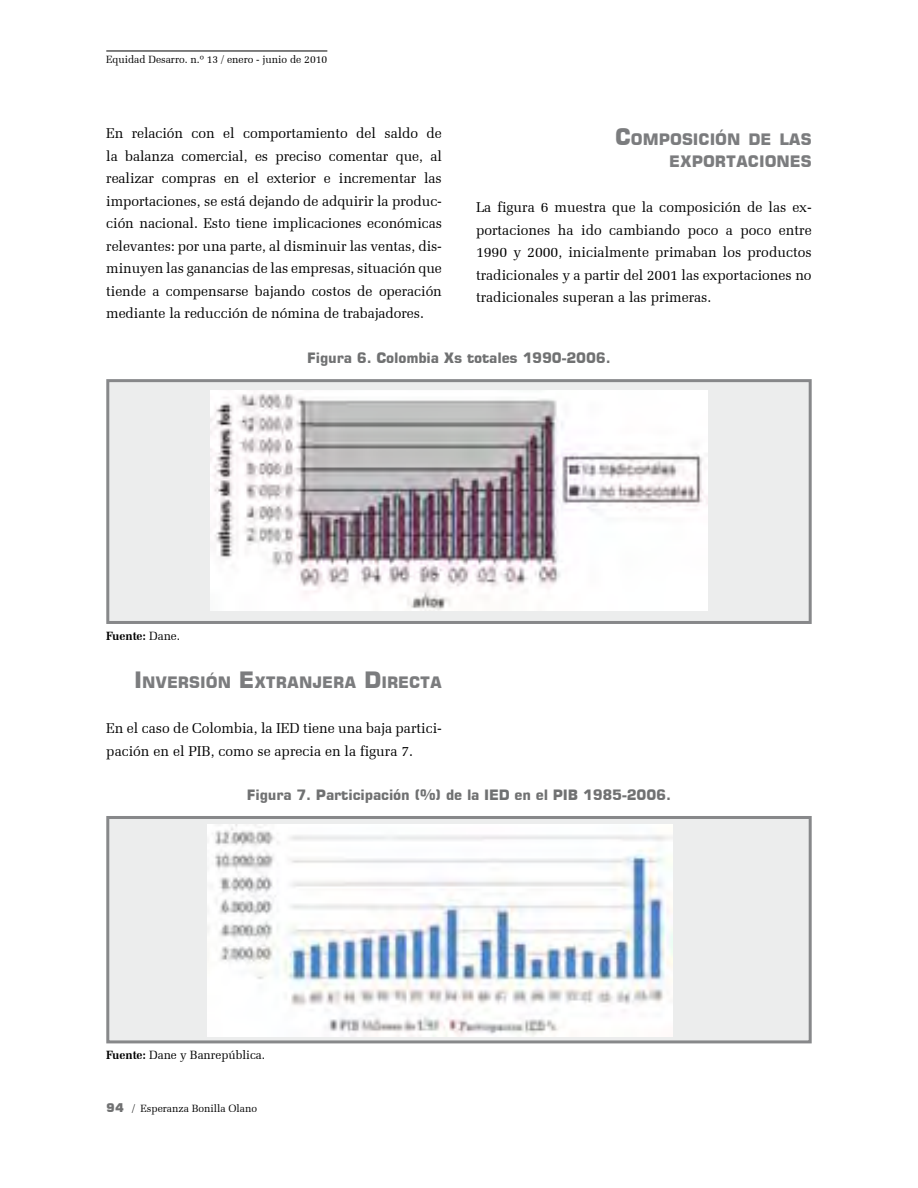
<style>
.page{position:relative;width:918px;height:1188px;background:#fff}
.page>*{position:absolute;margin:0;border:0;box-sizing:border-box;transform-origin:0 0}
.t1{font:700 15.75px/22.5px "Square 721 BT";color:#7b7c7e;text-align:right}
.t2{font:14.25px/22.5px "Zapf Elliptical 711 BT";color:#000;text-align:justify}
.t3{font:700 14.25px "Square 721 BT";letter-spacing:-.01em;color:#707172}
.t4{font:12px "Zapf Elliptical 711 BT";color:#000}
.t5{font:700 12px "Zapf Elliptical 711 BT";color:#000}
.t6{font:10.5px "Zapf Elliptical 711 BT";color:#000}
.s1{font-size:22.5px}
.s2{font-weight:400}
.s3{font-weight:700}
.s4{font-family:"Square 721 Blk";font-size:12px;color:#707172}
</style>
<div class="page">
<hr style="left:106px;top:51px;width:221px;height:1px;background:#000">
<div style="left:106px;top:379px;width:706px;height:245px;background:#eceded;border:3px solid #87888a"></div>
<img style="left:211px;top:390px;width:496px;height:220px">
<div style="left:106px;top:816px;width:706px;height:227px;background:#eceded;border:3px solid #87888a"></div>
<img style="left:208px;top:824px;width:464px;height:212px">
<p class="t6" style="left:106px;top:53px;width:223px">Equidad Desarro. n.º 13 / enero - junio de 2010</p>
<p class="t2" style="left:106px;top:122px;width:337px">En relación con el comportamiento del saldo de la balanza comercial, es preciso comentar que, al realizar compras en el exterior e incrementar las importaciones, se está dejando de adquirir la produc&shy;ción nacional. Esto tiene implicaciones económicas relevantes: por una parte, al disminuir las ventas, dis&shy;minuyen las ganancias de las empresas, situación que tiende a compensarse bajando costos de operación mediante la reducción de nómina de trabajadores.</p>
<p class="t1" style="left:615px;top:128px;width:198px"><span class="s1">C</span>OMPOSICIÓN DE LAS<br>EXPORTACIONES</p>
<p class="t2" style="left:476px;top:196px;width:337px">La figura 6 muestra que la composición de las ex&shy;portaciones ha ido cambiando poco a poco entre 1990 y 2000, inicialmente primaban los productos tradicionales y a partir del 2001 las exportaciones no tradicionales superan a las primeras.</p>
<p class="t3" style="left:307px;top:349px;width:305px">Figura 6. Colombia Xs totales 1990-2006.</p>
<p class="t5" style="left:106px;top:629px;width:75px">Fuente: <span class="s2">Dane.</span></p>
<p class="t1" style="left:134px;top:671px;width:309px"><span class="s1">I</span> NVERSIÓN <span class="s1">E</span>XTRANJERA <span class="s1">D</span> IRECTA</p>
<p class="t2" style="left:106px;top:717px;width:337px">En el caso de Colombia, la IED tiene una baja partici&shy;pación en el PIB, como se aprecia en la figura 7.</p>
<p class="t3" style="left:247px;top:786px;width:426px">Figura 7. Participación (%) de la IED en el PIB 1985-2006.</p>
<p class="t4" style="left:106px;top:1048px;width:160px"><span class="s3">Fuente:</span> Dane y Banrepública.</p>
<p class="t6" style="left:106px;top:1102px;width:152px"><span class="s4">94</span> / Esperanza Bonilla Olano</p>
</div>
